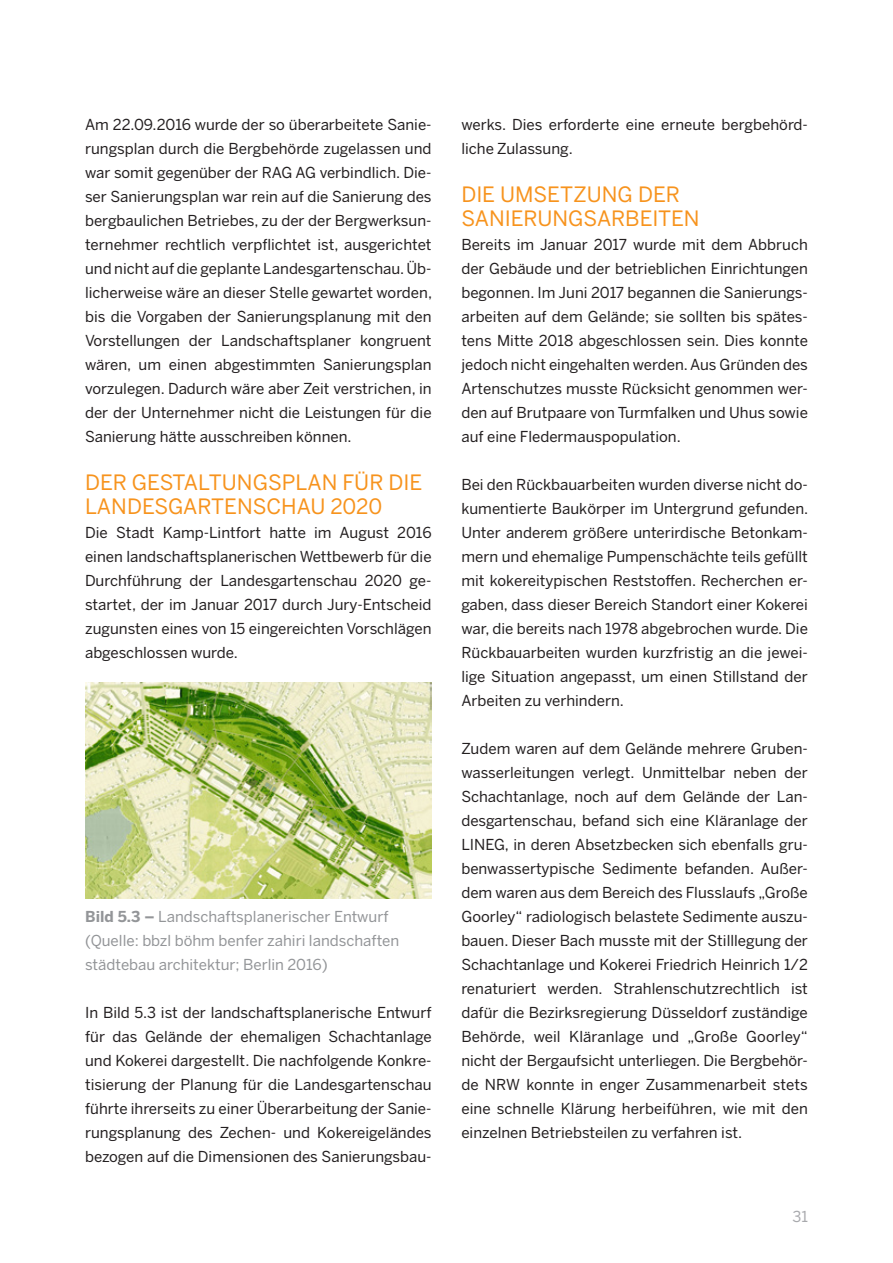
<style>
.page{position:relative;width:893px;height:1263px;background:#fff}
.page>*{position:absolute;margin:0;border:0;box-sizing:border-box;transform-origin:0 0}
.t1{font:21px/24px "Benton Sans";color:#f7931d}
.t2{font:15px/24px "Benton Sans";color:#231f20;text-align:justify}
.t3{font:15px/24px "Benton Sans";color:#939598}
.t4{font:15px "Benton Sans";color:#a8a9ad}
.s1{font-weight:700}
</style>
<div class="page">
<img style="left:85px;top:682px;width:347px;height:216px">
<p class="t2" style="left:85px;top:113px;width:349px">Am 22.09.2016 wurde der so überarbeitete Sanie&shy;rungsplan durch die Bergbehörde zugelassen und war somit gegenüber der RAG AG verbindlich. Die&shy;ser Sanierungsplan war rein auf die Sanierung des bergbaulichen Betriebes, zu der der Bergwerksun&shy;ternehmer rechtlich verpflichtet ist, ausgerichtet und nicht auf die geplante Landesgartenschau. Üb&shy;licherweise wäre an dieser Stelle gewartet worden, bis die Vorgaben der Sanierungsplanung mit den Vorstellungen der Landschaftsplaner kongruent wären, um einen abgestimmten Sanierungsplan vorzulegen. Dadurch wäre aber Zeit verstrichen, in der der Unternehmer nicht die Leistungen für die Sanierung hätte ausschreiben können.</p>
<h1 class="t1" style="left:85px;top:470px;width:339px">DER GESTALTUNGSPLAN FÜR DIE<br>LANDESGARTENSCHAU 2020</h1>
<p class="t2" style="left:85px;top:521px;width:348px">Die Stadt Kamp-Lintfort hatte im August 2016 einen landschaftsplanerischen Wettbewerb für die Durchführung der Landesgartenschau 2020 ge&shy;startet, der im Januar 2017 durch Jury-Entscheid zugunsten eines von 15 eingereichten Vorschlägen abgeschlossen wurde.</p>
<p class="t3" style="left:85px;top:905px;width:316px"><span class="s1">Bild 5.3 –</span> Landschaftsplanerischer Entwurf (Quelle: bbzl böhm benfer zahiri landschaften städtebau architektur; Berlin 2016)</p>
<p class="t2" style="left:85px;top:1001px;width:348px">In Bild 5.3 ist der landschaftsplanerische Entwurf für das Gelände der ehemaligen Schachtanlage und Kokerei dargestellt. Die nachfolgende Konkre&shy;tisierung der Planung für die Landesgartenschau führte ihrerseits zu einer Überarbeitung der Sanie&shy;rungsplanung des Zechen- und Kokereigeländes bezogen auf die Dimensionen des Sanierungsbau-</p>
<p class="t2" style="left:461px;top:113px;width:346px">werks. Dies erforderte eine erneute bergbehörd&shy;liche Zulassung.</p>
<h1 class="t1" style="left:461px;top:182px;width:240px">DIE UMSETZUNG DER<br>SANIERUNGSARBEITEN</h1>
<p class="t2" style="left:461px;top:233px;width:348px">Bereits im Januar 2017 wurde mit dem Abbruch der Gebäude und der betrieblichen Einrichtungen begonnen. Im Juni 2017 begannen die Sanierungs&shy;arbeiten auf dem Gelände; sie sollten bis spätes&shy;tens Mitte 2018 abgeschlossen sein. Dies konnte jedoch nicht eingehalten werden. Aus Gründen des Artenschutzes musste Rücksicht genommen wer&shy;den auf Brutpaare von Turmfalken und Uhus sowie auf eine Fledermauspopulation.</p>
<p class="t2" style="left:461px;top:473px;width:348px">Bei den Rückbauarbeiten wurden diverse nicht do&shy;kumentierte Baukörper im Untergrund gefunden.<br>Unter anderem größere unterirdische Betonkam&shy;mern und ehemalige Pumpenschächte teils gefüllt mit kokereitypischen Reststoffen. Recherchen er&shy;gaben, dass dieser Bereich Standort einer Kokerei war, die bereits nach 1978 abgebrochen wurde. Die Rückbauarbeiten wurden kurzfristig an die jewei&shy;lige Situation angepasst, um einen Stillstand der Arbeiten zu verhindern.</p>
<p class="t2" style="left:461px;top:737px;width:348px">Zudem waren auf dem Gelände mehrere Gruben&shy;wasserleitungen verlegt. Unmittelbar neben der Schachtanlage, noch auf dem Gelände der Lan&shy;desgartenschau, befand sich eine Kläranlage der LINEG, in deren Absetzbecken sich ebenfalls gru&shy;benwassertypische Sedimente befanden. Außer&shy;dem waren aus dem Bereich des Flusslaufs „Große Goorley“ radiologisch belastete Sedimente auszu&shy;bauen. Dieser Bach musste mit der Stilllegung der Schachtanlage und Kokerei Friedrich Heinrich 1/2 renaturiert werden. Strahlenschutzrechtlich ist dafür die Bezirksregierung Düsseldorf zuständige Behörde, weil Kläranlage und „Große Goorley“ nicht der Bergaufsicht unterliegen. Die Bergbehör&shy;de NRW konnte in enger Zusammenarbeit stets eine schnelle Klärung herbeiführen, wie mit den einzelnen Betriebsteilen zu verfahren ist.</p>
<p class="t4" style="left:792px;top:1208px;width:17px">31</p>
</div>
